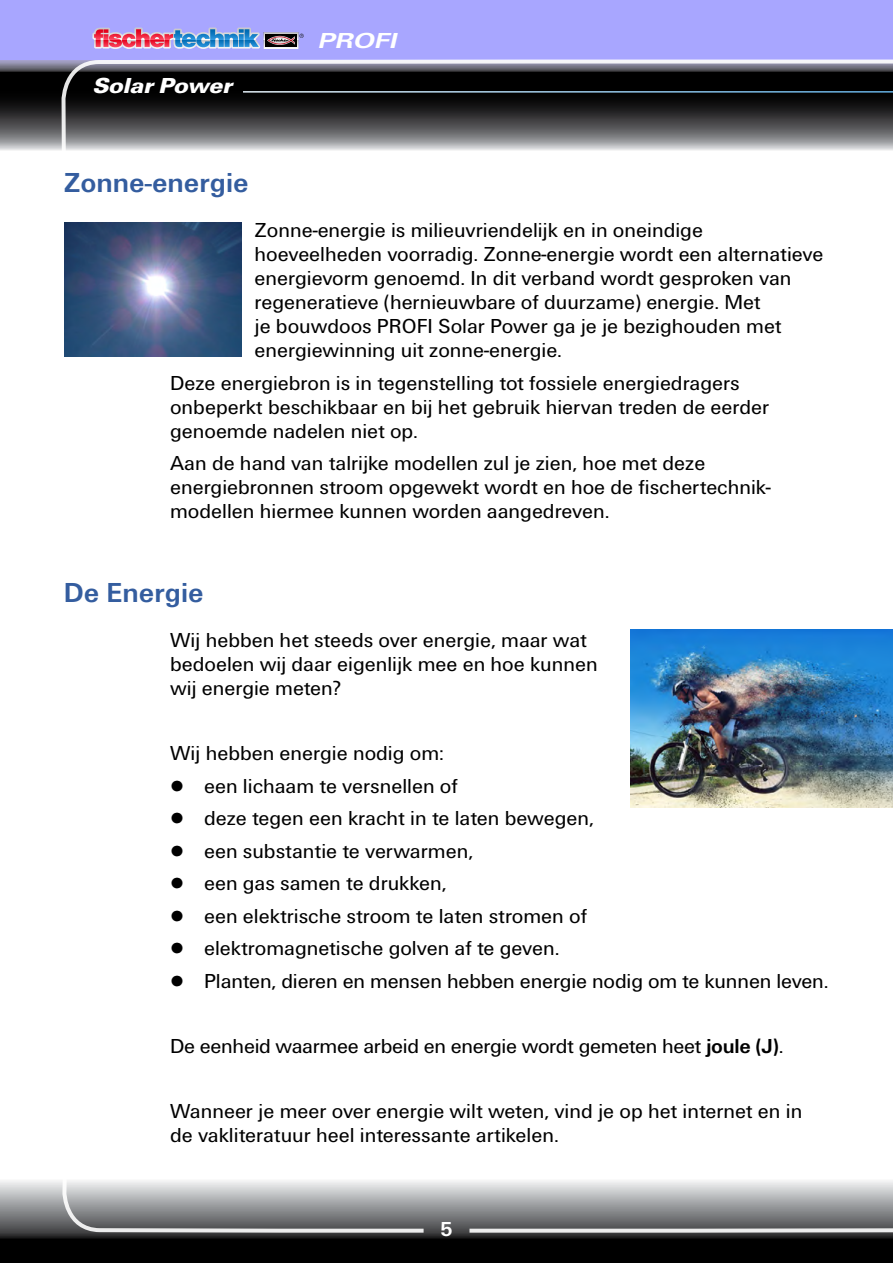
<style>
.page{position:relative;width:893px;height:1263px;background:#fff}
.page>*{position:absolute;margin:0;border:0;box-sizing:border-box;transform-origin:0 0}
.t1{font:700 28.5px "Fi We";color:#345d9f}
.t2{font:italic 900 22.5px "Fi We";color:#fff;scale:1.1 1}
.t3{font:italic 700 22.5px "Fi We";color:#fff;scale:1.3 1}
.t4{font:21px/24px "Fi We";color:#000}
.t5{font:700 21px "Fi We";color:#fff}
.s1{font-weight:700}
</style>
<div class="page">
<svg style="left:0;top:1181px;width:893px;height:82px;background:#212222"></svg>
<svg style="left:0;top:60px;width:60px;height:90px;background:#424145"></svg>
<div style="left:0;top:0;width:893px;height:60px;background:#a8a6ff"></div>
<svg style="left:298px;top:34px;width:6px;height:12px"></svg>
<svg style="left:92px;top:28px;width:168px;height:21px"></svg>
<svg style="left:264px;top:32px;width:34px;height:17px"></svg>
<svg style="left:60px;top:59px;width:833px;height:91px;background:#48484c"></svg>
<hr style="left:243px;top:91px;width:650px;height:2px;background:#fff">
<svg style="left:60px;top:1181px;width:368px;height:63px;background:#8a8b8d"></svg>
<svg style="left:465px;top:1181px;width:428px;height:63px;background:#8a8b8d"></svg>
<img style="left:631px;top:629px;width:262px;height:178px">
<img style="left:64px;top:223px;width:178px;height:133px">
<p class="t2" style="left:92px;top:73px;width:134px">SolarPower</p>
<h1 class="t1" style="left:64px;top:166px;width:186px">Zonne-energie</h1>
<p class="t3" style="left:317px;top:28px;width:67px">PROFI</p>
<p class="t4" style="left:255px;top:218px;width:570px">Zonne-energie is milieuvriendelijk en in oneindige hoeveelheden voorradig. Zonne-energie wordt een alternatieve energievorm genoemd. In dit verband wordt gesproken van regeneratieve (hernieuwbare of duurzame) energie. Met<br>je bouwdoos PROFI Solar Power ga je je bezighouden met energiewinning uit zonne-energie.</p>
<p class="t4" style="left:170px;top:371px;width:601px">Deze energiebron is in tegenstelling tot fossiele energiedragers onbeperkt beschikbaar en bij het gebruik hiervan treden de eerder genoemde nadelen niet op.</p>
<p class="t4" style="left:170px;top:451px;width:602px">Aan de hand van talrijke modellen zul je zien, hoe met deze energiebronnen stroom opgewekt wordt en hoe de fischertechnik&shy;modellen hiermee kunnen worden aangedreven.</p>
<h1 class="t1" style="left:64px;top:576px;width:141px">De Energie</h1>
<p class="t4" style="left:170px;top:628px;width:429px">Wij hebben het steeds over energie, maar wat bedoelen wij daar eigenlijk mee en hoe kunnen wij energie meten?</p>
<p class="t4" style="left:170px;top:737px;width:660px;line-height:32.5px">Wij hebben energie nodig om:<br><span class="s1">▯</span> een lichaam te versnellen of<br><span class="s1">▯</span> deze tegen een kracht in te laten bewegen,<br><span class="s1">▯</span> een substantie te verwarmen,<br><span class="s1">▯</span> een gas samen te drukken,<br><span class="s1">▯</span> een elektrische stroom te laten stromen of<br><span class="s1">▯</span> elektromagnetische golven af te geven.<br><span class="s1">▯</span> Planten, dieren en mensen hebben energie nodig om te kunnen leven.</p>
<p class="t4" style="left:170px;top:1034px;width:615px">De eenheid waarmee arbeid en energie wordt gemeten heet <span class="s1">joule (J)</span>.</p>
<p class="t4" style="left:170px;top:1099px;width:634px">Wanneer je meer over energie wilt weten, vind je op het internet en in de vakliteratuur heel interessante artikelen.</p>
<p class="t5" style="left:440px;top:1217px;width:15px">5</p>
</div>
